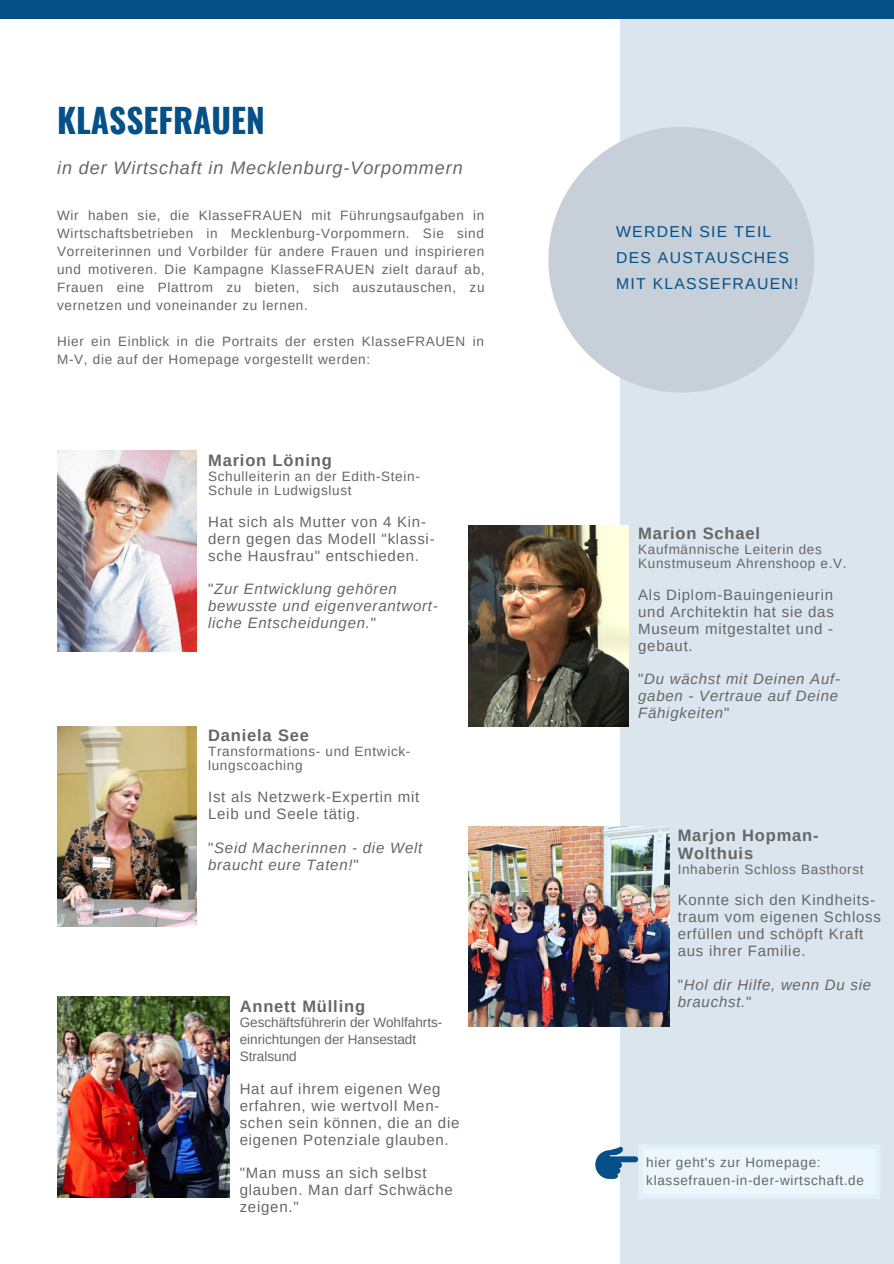
<style>
.page{position:relative;width:894px;height:1264px;background:#fff}
.page>*{position:absolute;margin:0;border:0;box-sizing:border-box;transform-origin:0 0}
.t1{font:700 33.45px "Oswald";color:#055087}
.t2{font:italic 18px "Arimo";letter-spacing:.05em;color:#666}
.t3{font:700 16.5px/18px "Arimo";letter-spacing:.05em;color:#666}
.t4{font:15.75px/26px "Arimo";letter-spacing:.08em;color:#055087}
.t5{font:15px/17px "Arimo";letter-spacing:.05em;color:#666}
.t6{font:italic 15px/17px "Arimo";letter-spacing:.05em;color:#666}
.t7{font:13.5px/18px "Arimo";letter-spacing:.05em;color:#666}
.t8{font:13.5px/17px "Arimo";color:#666}
.s1{font-style:normal}
</style>
<div class="page">
<div style="left:620px;top:19px;width:273px;height:1244px;background:#dae5ed"></div>
<div style="left:0;top:0;width:893px;height:19px;background:#055087"></div>
<img style="left:468px;top:525px;width:160px;height:201px">
<img style="left:57px;top:451px;width:140px;height:200px">
<img style="left:468px;top:826px;width:201px;height:200px">
<img style="left:57px;top:726px;width:140px;height:200px">
<img style="left:57px;top:996px;width:172px;height:201px">
<svg style="left:548px;top:127px;width:265px;height:265px;fill:#c7d0d8"></svg>
<svg style="left:595px;top:1145px;width:285px;height:54px"></svg>
<h1 class="t1" style="left:57px;top:94px;width:209px">KLASSEFRAUEN</h1>
<h2 class="t2" style="left:57px;top:158px;width:407px">in der Wirtschaft in Mecklenburg-Vorpommern</h2>
<p class="t7" style="left:57px;top:206px;width:429px;text-align:justify">Wir haben sie, die KlasseFRAUEN mit Führungsaufgaben in Wirtschaftsbetrieben in Mecklenburg-Vorpommern. Sie sind Vorreiterinnen und Vorbilder für andere Frauen und inspirieren und motiveren. Die Kampagne KlasseFRAUEN zielt darauf ab, Frauen eine Plattrom zu bieten, sich auszutauschen, zu vernetzen und voneinander zu lernen.</p>
<p class="t7" style="left:57px;top:332px;width:428px">Hier ein Einblick in die Portraits der ersten KlasseFRAUEN in<br>M-V, die auf der Homepage vorgestellt werden:</p>
<p class="t3" style="left:208px;top:451px;width:125px">Marion Löning</p>
<p class="t7" style="left:208px;top:468px;width:213px;line-height:14.7px">Schulleiterin an der Edith-Stein-<br>Schule in Ludwigslust</p>
<p class="t5" style="left:208px;top:513px;width:228px">Hat sich als Mutter von 4 Kin&shy;dern gegen das Modell "klassi&shy;sche Hausfrau" entschieden.</p>
<p class="t6" style="left:208px;top:580px;width:231px"><span class="s1">"</span>Zur Entwicklung gehören bewusste und eigenverantwort&shy;liche Entscheidungen.<span class="s1">"</span></p>
<p class="t3" style="left:208px;top:726px;width:102px">Daniela See</p>
<p class="t7" style="left:208px;top:743px;width:204px;line-height:14.7px">Transformations- und Entwick&shy;lungscoaching</p>
<p class="t5" style="left:208px;top:788px;width:213px">Ist als Netzwerk-Expertin mit<br>Leib und Seele tätig.</p>
<p class="t6" style="left:208px;top:839px;width:216px"><span class="s1">"</span>Seid Macherinnen - die Welt braucht eure Taten!<span class="s1">"</span></p>
<p class="t3" style="left:239px;top:996px;width:127px">Annett Mülling</p>
<p class="t8" style="left:239px;top:1014px;width:204px">Geschäftsführerin der Wohlfahrts&shy;einrichtungen der Hansestadt<br>Stralsund</p>
<p class="t5" style="left:239px;top:1080px;width:221px">Hat auf ihrem eigenen Weg erfahren, wie wertvoll Men&shy;schen sein können, die an die eigenen Potenziale glauben.</p>
<p class="t5" style="left:239px;top:1164px;width:215px">"Man muss an sich selbst glauben. Man darf Schwäche zeigen."</p>
<p class="t4" style="left:616px;top:219px;width:184px">WERDEN SIE TEIL<br>DES AUSTAUSCHES<br>MIT KLASSEFRAUEN!</p>
<p class="t3" style="left:638px;top:524px;width:123px">Marion Schael</p>
<p class="t7" style="left:638px;top:541px;width:210px;line-height:14.7px">Kaufmännische Leiterin des<br>Kunstmuseum Ahrenshoop e.V.</p>
<p class="t5" style="left:638px;top:586px;width:197px;text-align:justify">Als Diplom-Bauingenieurin und Architektin hat sie das Museum mitgestaltet und - gebaut.</p>
<p class="t6" style="left:638px;top:670px;width:203px"><span class="s1">"</span>Du wächst mit Deinen Auf&shy;gaben - Vertraue auf Deine<br>Fähigkeiten<span class="s1">"</span></p>
<p class="t3" style="left:677px;top:826px;width:142px">Marjon Hopman-<br>Wolthuis</p>
<p class="t7" style="left:677px;top:860px;width:187px">Inhaberin Schloss Basthorst</p>
<p class="t5" style="left:677px;top:891px;width:205px">Konnte sich den Kindheits&shy;traum vom eigenen Schloss erfüllen und schöpft Kraft aus ihrer Familie.</p>
<p class="t6" style="left:677px;top:976px;width:195px"><span class="s1">"</span>Hol dir Hilfe, wenn Du sie brauchst.<span class="s1">"</span></p>
<p class="t7" style="left:646px;top:1153px;width:219px">hier geht's zur Homepage: klassefrauen-in-der-wirtschaft.de</p>
</div>
